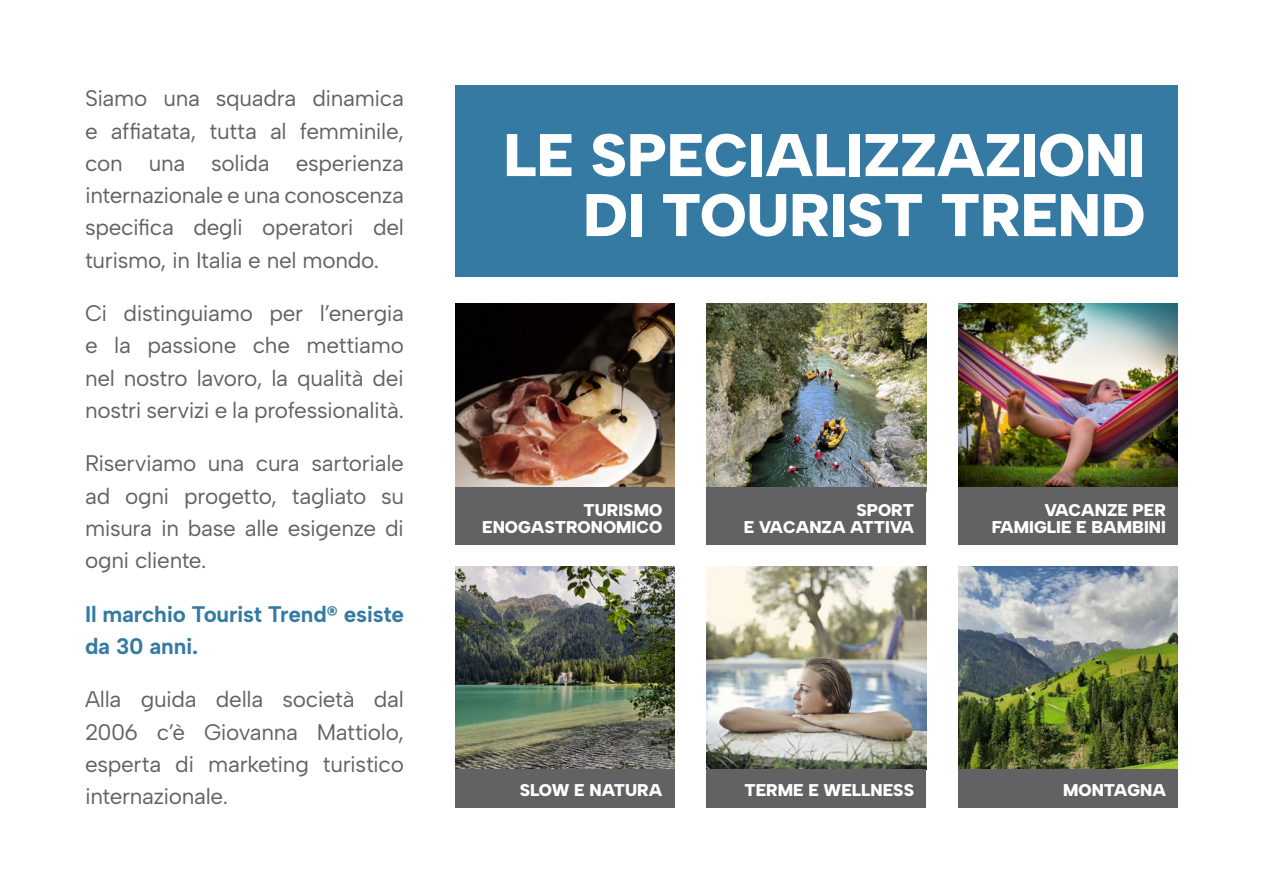
<style>
.page{position:relative;width:1263px;height:893px;background:#fff}
.page>*{position:absolute;margin:0;border:0;box-sizing:border-box;transform-origin:0 0}
.t1{font:900 60px/60px "Albert Sans";color:#fff;text-align:right}
.t2{font:22.5px/32.2px "Albert Sans";letter-spacing:-.015em;color:#626264;text-align:justify}
.t3{font:700 22.5px/32.2px "Albert Sans";letter-spacing:-.01em;color:#347aa2}
.t4{font:900 16.95px/17px "Albert Sans";color:#fff;text-align:right}
</style>
<div class="page">
<div style="left:455px;top:85px;width:723px;height:191px;background:#347aa2"></div>
<img style="left:455px;top:567px;width:219px;height:203px">
<img style="left:707px;top:567px;width:219px;height:203px">
<div style="left:455px;top:770px;width:219px;height:38px;background:#626264"></div>
<div style="left:707px;top:770px;width:219px;height:38px;background:#626264"></div>
<img style="left:455px;top:304px;width:219px;height:183px">
<img style="left:707px;top:304px;width:219px;height:183px">
<img style="left:959px;top:304px;width:219px;height:183px">
<div style="left:959px;top:487px;width:219px;height:58px;background:#626264"></div>
<div style="left:455px;top:487px;width:219px;height:58px;background:#626264"></div>
<div style="left:707px;top:487px;width:219px;height:58px;background:#626264"></div>
<img style="left:959px;top:567px;width:219px;height:203px">
<div style="left:959px;top:770px;width:219px;height:38px;background:#626264"></div>
<p class="t2" style="left:85px;top:82px;width:320px">Siamo una squadra dinamica e affiatata, tutta al femminile, con una solida esperienza internazionale e una conoscenza specifica degli operatori del turismo, in Italia e nel mondo.</p>
<p class="t2" style="left:85px;top:297px;width:320px">Ci distinguiamo per l’energia e la passione che mettiamo nel nostro lavoro, la qualità dei nostri servizi e la professionalità.</p>
<p class="t2" style="left:85px;top:447px;width:320px">Riserviamo una cura sartoriale ad ogni progetto, tagliato su misura in base alle esigenze di ogni cliente.</p>
<p class="t3" style="left:85px;top:598px;width:320px">Il marchio Tourist Trend® esiste da 30 anni.</p>
<p class="t2" style="left:85px;top:683px;width:320px">Alla guida della società dal 2006 c’è Giovanna Mattiolo, esperta di marketing turistico internazionale.</p>
<h1 class="t1" style="left:503px;top:125px;width:643px">LE SPECIALIZZAZIONI<br>DI TOURIST TREND</h1>
<p class="t4" style="left:482px;top:501px;width:181px">TURISMO<br>ENOGASTRONOMICO</p>
<p class="t4" style="left:744px;top:501px;width:172px">SPORT<br>E VACANZA ATTIVA</p>
<p class="t4" style="left:992px;top:501px;width:176px">VACANZE PER<br>FAMIGLIE E BAMBINI</p>
<p class="t4" style="left:520px;top:781px;width:144px">SLOW E NATURA</p>
<p class="t4" style="left:744px;top:781px;width:171px">TERME E WELLNESS</p>
<p class="t4" style="left:1063px;top:781px;width:104px">MONTAGNA</p>
</div>
